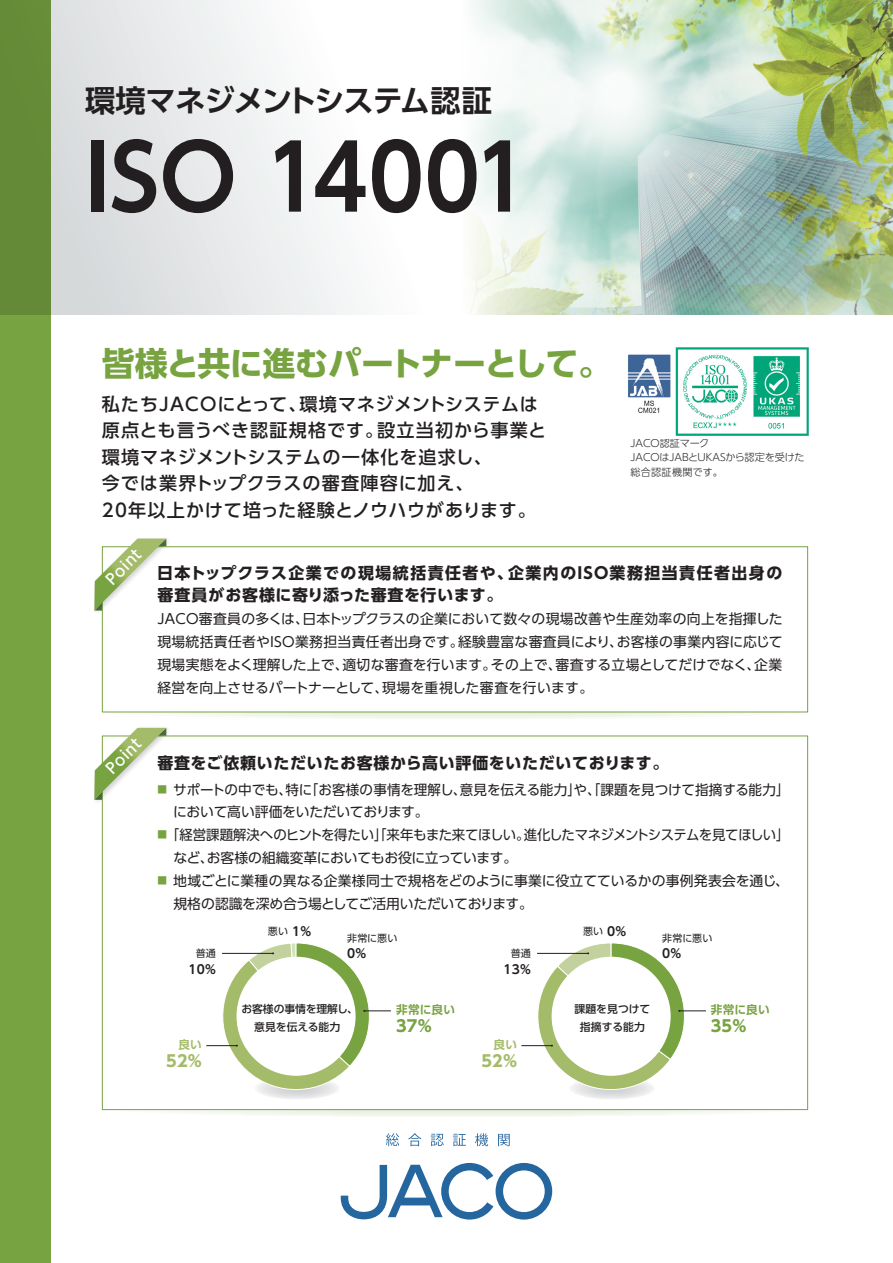
<style>
.page{position:relative;width:893px;height:1263px;background:#fff}
.page>*{position:absolute;margin:0;border:0;box-sizing:border-box;transform-origin:0 0}
.t1{font:700 89.25px "UD Shin Go Pro De";color:#231f20;scale:.95 1}
.t2{font:700 33px "UD Shin Go Pro";letter-spacing:-.03em;color:#78a341}
.t3{font:700 30.3px "UD Shin Go Pro De";letter-spacing:-.035em;color:#231f20}
.t4{font:500 18px/26.5px "UD Shin Go Pro";letter-spacing:.05em;color:#231f20}
.t5{font:700 15.9px/22.4px "UD Shin Go Pro";letter-spacing:.07em;color:#231f20}
.t6{font:700 15.9px "UD Shin Go Pro";letter-spacing:.05em;color:#231f20}
.t7{font:700 15.9px "UD Shin Go Pro";color:#78a341}
.t8{font:700 15.9px "UD Shin Go Pro";color:#a4bb69}
.t9{font:500 15.15px "UD Shin Go Pro";color:#fff}
.t10{font:13.8px/22.8px "UD Shin Go Pro";letter-spacing:-.015em;color:#231f20}
.t11{font:700 12.3px "UD Shin Go Pro De";color:#231f20}
.t12{font:700 11.7px "UD Shin Go Pro De";letter-spacing:.01em;color:#78a341}
.t13{font:700 11.7px "UD Shin Go Pro De";color:#a4bb69}
.t14{font:500 10.8px/17.5px "UD Shin Go Pro";color:#231f20;text-align:center}
.t15{font:300 10.05px/14.4px "UD Shin Go Pro";color:#231f20}
.t16{font:10.05px "UD Shin Go Pro";letter-spacing:.02em;color:#231f20}
.s1{font-family:"UD Shin Go Pro De";font-weight:700;font-size:12.3px}
</style>
<div class="page">
<svg style="left:51px;top:0;width:305px;height:315px"></svg>
<img style="left:471px;top:0;width:422px;height:315px">
<div style="left:0;top:0;width:51px;height:1263px;background:linear-gradient(to bottom,#688f39,#7eab44)"></div>
<svg style="left:102px;top:705px;width:706px;height:15px;fill:#f2f6ed"></svg>
<svg style="left:102px;top:1102px;width:706px;height:15px;fill:#f0f5ea"></svg>
<div style="left:102px;top:546px;width:706px;height:166px;background:#fff;border:1px solid #78a341"></div>
<div style="left:102px;top:736px;width:706px;height:374px;background:#fff;border:1px solid #78a341"></div>
<div style="left:254px;top:1077px;width:86px;height:22px;background:#eaeaeb;border-radius:50%"></div>
<hr style="left:206px;top:1045px;width:31px;height:1px;background:#231f20">
<svg style="left:215px;top:943px;width:176px;height:154px"></svg>
<hr style="left:521px;top:1045px;width:31px;height:1px;background:#231f20">
<svg style="left:528px;top:943px;width:178px;height:156px"></svg>
<svg style="left:386px;top:1133px;width:13px;height:13px"></svg>
<svg style="left:408px;top:1133px;width:13px;height:13px"></svg>
<svg style="left:431px;top:1134px;width:13px;height:12px"></svg>
<svg style="left:453px;top:1134px;width:13px;height:12px"></svg>
<svg style="left:475px;top:1133px;width:13px;height:13px"></svg>
<svg style="left:498px;top:1134px;width:12px;height:12px"></svg>
<svg style="left:341px;top:1163px;width:211px;height:56px"></svg>
<div style="left:92px;top:536px;width:80px;height:80px;background:#fff"></div>
<svg style="left:94px;top:538px;width:72px;height:73px"></svg>
<div style="left:92px;top:725px;width:80px;height:81px;background:#231f20;opacity:.2"></div>
<svg style="left:94px;top:728px;width:72px;height:72px"></svg>
<img style="left:628px;top:347px;width:181px;height:89px">
<h3 class="t3" style="left:85px;top:76px;width:408px">環境マネジメントシステム認証</h3>
<h1 class="t1" style="left:85px;top:105px;width:470px">ISO 14001</h1>
<h2 class="t2" style="left:102px;top:336px;width:511px">皆様と共に進むパートナーとして。</h2>
<h3 class="t4" style="left:102px;top:390px;width:446px">私たちJACOにとって、環境マネジメントシステムは原点とも言うべき認証規格です。設立当初から事業と環境マネジメントシステムの一体化を追求し、<br>今では業界トップクラスの審査陣容に加え、<br>20年以上かけて培った経験とノウハウがあります。</h3>
<p class="t15" style="left:630px;top:435px;width:176px">JACO認証マーク<br>JACOはJABとUKASから認定を受けた総合認証機関です。</p>
<p class="t9" style="left:100px;top:573px;width:43px;rotate:-45deg">Point</p>
<p class="t5" style="left:157px;top:561px;width:627px">日本トップクラス企業での現場統括責任者や、企業内のISO業務担当責任者出身の審査員がお客様に寄り添った審査を行います。</p>
<p class="t10" style="left:157px;top:607px;width:627px;text-align:justify">JACO審査員の多くは、日本トップクラスの企業において数々の現場改善や生産効率の向上を指揮した現場統括責任者やISO業務担当責任者出身です。経験豊富な審査員により、お客様の事業内容に応じて現場実態をよく理解した上で、適切な審査を行います。その上で、審査する立場としてだけでなく、企業経営を向上させるパートナーとして、現場を重視した審査を行います。</p>
<p class="t9" style="left:100px;top:762px;width:43px;rotate:-45deg">Point</p>
<p class="t6" style="left:157px;top:750px;width:512px">審査をご依頼いただいたお客様から高い評価をいただいております。</p>
<p class="t10" style="left:173px;top:777px;width:618px;text-indent:-16px"><sup>■</sup> サポートの中でも、特に「お客様の事情を理解し、意見を伝える能力」や、「課題を見つけて指摘する能力」において高い評価をいただいております。</p>
<p class="t10" style="left:173px;top:823px;width:618px;text-indent:-16px"><sup>■</sup> 「経営課題解決へのヒントを得たい」「来年もまた来てほしい。進化したマネジメントシステムを見てほしい」など、お客様の組織変革においてもお役に立っています。</p>
<p class="t10" style="left:173px;top:869px;width:617px;text-indent:-16px"><sup>■</sup> 地域ごとに業種の異なる企業様同士で規格をどのように事業に役立てているかの事例発表会を通じ、規格の認識を深め合う場としてご活用いただいております。</p>
<p class="t16" style="left:268px;top:923px;width:45px">悪い <span class="s1">1%</span></p>
<p class="t16" style="left:347px;top:930px;width:52px">非常に悪い</p>
<p class="t16" style="left:583px;top:923px;width:45px">悪い <span class="s1">0%</span></p>
<p class="t16" style="left:662px;top:930px;width:52px">非常に悪い</p>
<p class="t16" style="left:196px;top:945px;width:22px">普通</p>
<p class="t11" style="left:347px;top:944px;width:21px">0%</p>
<p class="t11" style="left:188px;top:959px;width:29px">10%</p>
<p class="t16" style="left:511px;top:945px;width:22px">普通</p>
<p class="t11" style="left:662px;top:944px;width:21px">0%</p>
<p class="t11" style="left:503px;top:959px;width:29px">13%</p>
<p class="t14" style="left:241px;top:1000px;width:118px">お客様の事情を理解し、意見を伝える能力</p>
<p class="t12" style="left:396px;top:1000px;width:60px">非常に良い</p>
<p class="t7" style="left:396px;top:1013px;width:37px">37%</p>
<p class="t14" style="left:574px;top:1000px;width:77px">課題を見つけて指摘する能力</p>
<p class="t12" style="left:711px;top:1000px;width:60px">非常に良い</p>
<p class="t7" style="left:711px;top:1013px;width:37px">35%</p>
<p class="t13" style="left:178px;top:1035px;width:25px">良い</p>
<p class="t8" style="left:166px;top:1048px;width:37px">52%</p>
<p class="t13" style="left:493px;top:1035px;width:25px">良い</p>
<p class="t8" style="left:481px;top:1048px;width:37px">52%</p>
</div>
